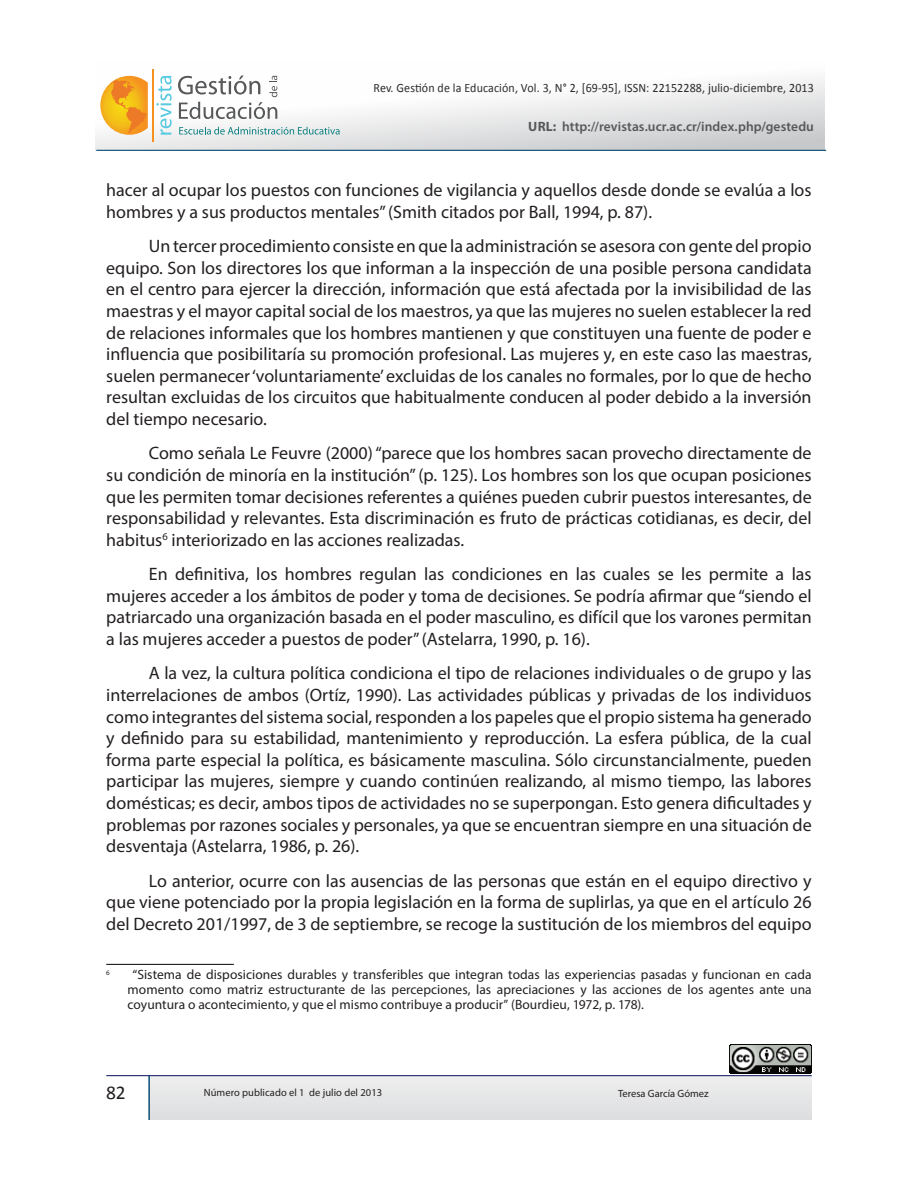
<style>
.page{position:relative;width:918px;height:1188px;background:#fff}
.page>*{position:absolute;margin:0;border:0;box-sizing:border-box;transform-origin:0 0}
.t1{font:19.5px "Calibri";color:#231f20}
.t2{font:18px/21.6px "Myriad Pro";color:#231f20;text-align:justify}
.t3{font:13.5px/15px "Myriad Pro";color:#231f20;text-align:justify}
.t4{font:600 13.5px "Myriad Pro";letter-spacing:.005em;color:#57585a}
.t5{font:12.75px "Calibri";letter-spacing:.01em;color:#2e2b2c;scale:.94 1}
.t6{font:10.5px "Myriad Pro";letter-spacing:.005em;color:#231f20}
.t7{font:7.05px "Myriad Pro";color:#231f20}
.s1{font-weight:700}
</style>
<div class="page">
<div style="left:150px;top:1076px;width:662px;height:44px;background:#e5e6e7"></div>
<svg style="left:96px;top:69px;width:729px;height:81px"></svg>
<hr style="left:106px;top:1075px;width:706px;height:1px;background:#25296e">
<hr style="left:96px;top:150px;width:730px;height:1px;background:#0a4d74">
<svg style="left:100px;top:76px;width:48px;height:59px;background:#f3b243"></svg>
<svg style="left:156px;top:76px;width:16px;height:59px"></svg>
<svg style="left:178px;top:76px;width:99px;height:43px"></svg>
<svg style="left:179px;top:127px;width:161px;height:8px"></svg>
<hr style="left:152px;top:69px;width:1px;height:72px;background:#f69120">
<img style="left:730px;top:1045px;width:82px;height:29px">
<hr style="left:148px;top:1076px;width:2px;height:44px;background:#0a4d74">
<hr style="left:106px;top:964px;width:128px;height:1px;background:#231f20">
<p class="t5" style="left:374px;top:80px;width:470px">Rev. Gestión de la Educación, Vol. 3, N° 2, [69-95], ISSN: 22152288, julio-diciembre, 2013</p>
<p class="t4" style="left:528px;top:118px;width:287px"><span class="s1">URL:</span> http://revistas.ucr.ac.cr/index.php/gestedu</p>
<p class="t2" style="left:106px;top:179px;width:707px">hacer al ocupar los puestos con funciones de vigilancia y aquellos desde donde se evalúa a los hombres y a sus productos mentales” (Smith citados por Ball, 1994, p. 87).</p>
<p class="t2" style="left:106px;top:235px;width:707px;text-indent:43px">Un tercer procedimiento consiste en que la administración se asesora con gente del propio equipo. Son los directores los que informan a la inspección de una posible persona candidata en el centro para ejercer la dirección, información que está afectada por la invisibilidad de las maestras y el mayor capital social de los maestros, ya que las mujeres no suelen establecer la red de relaciones informales que los hombres mantienen y que constituyen una fuente de poder e influencia que posibilitaría su promoción profesional. Las mujeres y, en este caso las maestras, suelen permanecer ‘voluntariamente’ excluidas de los canales no formales, por lo que de hecho resultan excluidas de los circuitos que habitualmente conducen al poder debido a la inversión del tiempo necesario.</p>
<p class="t2" style="left:106px;top:442px;width:707px;text-indent:43px">Como señala Le Feuvre (2000) “parece que los hombres sacan provecho directamente de su condición de minoría en la institución” (p. 125). Los hombres son los que ocupan posiciones que les permiten tomar decisiones referentes a quiénes pueden cubrir puestos interesantes, de responsabilidad y relevantes. Esta discriminación es fruto de prácticas cotidianas, es decir, del habitus<sup>6</sup> interiorizado en las acciones realizadas.</p>
<p class="t2" style="left:106px;top:563px;width:707px;text-indent:43px">En definitiva, los hombres regulan las condiciones en las cuales se les permite a las mujeres acceder a los ámbitos de poder y toma de decisiones. Se podría afirmar que “siendo el patriarcado una organización basada en el poder masculino, es difícil que los varones permitan a las mujeres acceder a puestos de poder” (Astelarra, 1990, p. 16).</p>
<p class="t2" style="left:106px;top:662px;width:707px;text-indent:43px">A la vez, la cultura política condiciona el tipo de relaciones individuales o de grupo y las interrelaciones de ambos (Ortíz, 1990). Las actividades públicas y privadas de los individuos como integrantes del sistema social, responden a los papeles que el propio sistema ha generado y definido para su estabilidad, mantenimiento y reproducción. La esfera pública, de la cual forma parte especial la política, es básicamente masculina. Sólo circunstancialmente, pueden participar las mujeres, siempre y cuando continúen realizando, al mismo tiempo, las labores domésticas; es decir, ambos tipos de actividades no se superpongan. Esto genera dificultades y problemas por razones sociales y personales, ya que se encuentran siempre en una situación de desventaja (Astelarra, 1986, p. 26).</p>
<p class="t2" style="left:106px;top:869px;width:707px;text-indent:43px">Lo anterior, ocurre con las ausencias de las personas que están en el equipo directivo y que viene potenciado por la propia legislación en la forma de suplirlas, ya que en el artículo 26 del Decreto 201/1997, de 3 de septiembre, se recoge la sustitución de los miembros del equipo</p>
<p class="t7" style="left:106px;top:969px;width:5px">6</p>
<p class="t3" style="left:128px;top:967px;width:686px;text-indent:5px">“Sistema de disposiciones durables y transferibles que integran todas las experiencias pasadas y funcionan en cada momento como matriz estructurante de las percepciones, las apreciaciones y las acciones de los agentes ante una coyuntura o acontecimiento, y que el mismo contribuye a producir” (Bourdieu, 1972, p. 178).</p>
<p class="t1" style="left:106px;top:1080px;width:21px">82</p>
<p class="t6" style="left:204px;top:1086px;width:180px">Número publicado el 1 de julio del 2013</p>
<p class="t6" style="left:618px;top:1087px;width:92px">Teresa García Gómez</p>
</div>
